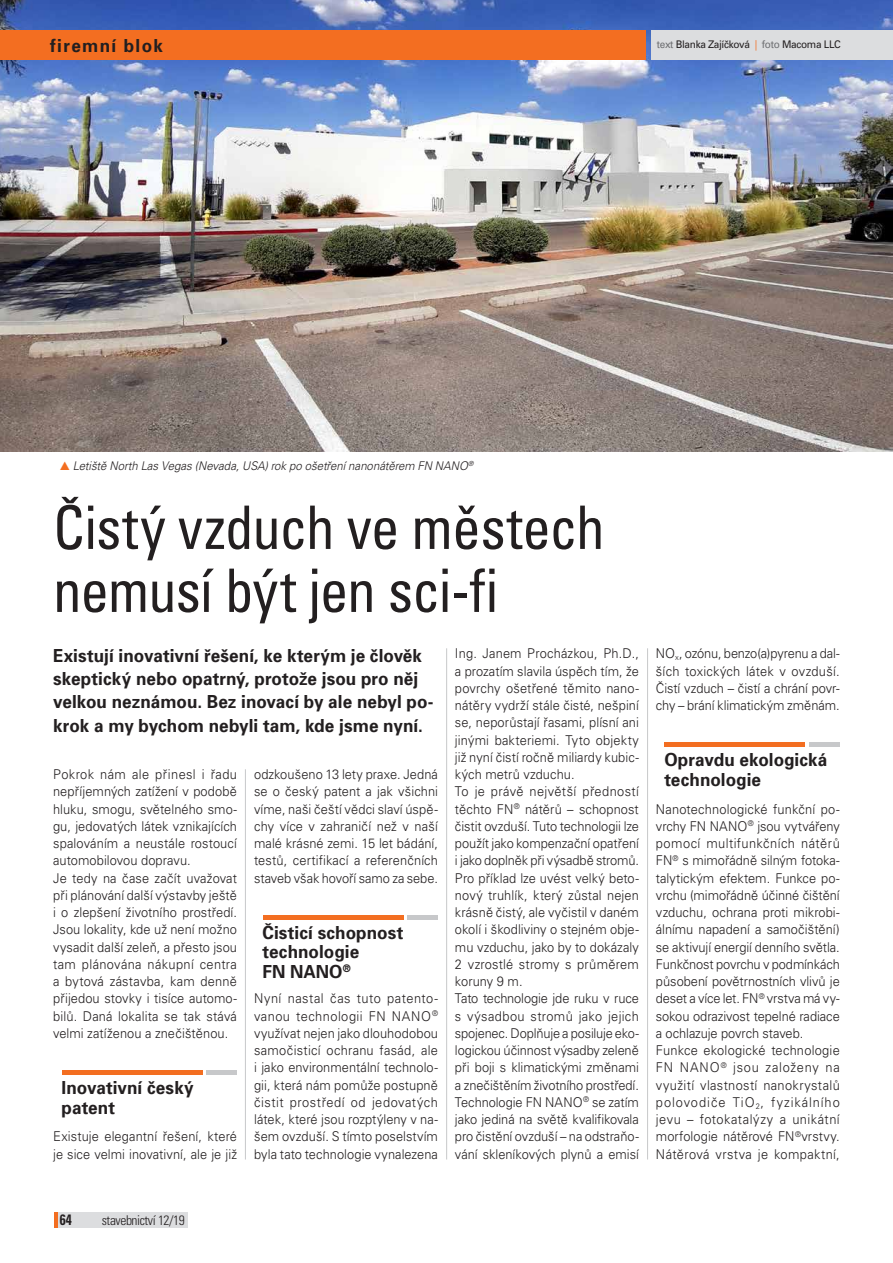
<style>
.page{position:relative;width:893px;height:1263px;background:#fff}
.page>*{position:absolute;margin:0;border:0;box-sizing:border-box;transform-origin:0 0}
.t1{font:condensed 60px/63px "Univers CE";letter-spacing:-.015em;color:#231f20;scale:.95 1}
.t2{font:700 18px/19.5px "Univers CE";letter-spacing:.005em;color:#231f20;scale:.95 1}
.t3{font:700 18px "Univers CE";letter-spacing:.08em;color:#231f20;scale:.95 1}
.t4{font:700 condensed 15px "Univers CE";color:#231f20;scale:.9 1}
.t5{font:300 13.5px/17.2px "Univers CE";letter-spacing:.005em;color:#231f20;scale:.95 1}
.t6{font:300 condensed 13.5px "Univers CE";letter-spacing:-.03em;color:#231f20}
.t7{font:italic 300 12px "Univers CE";color:#231f20;scale:.95 1}
.t8{font:10.5px "Univers CE";letter-spacing:-.03em;color:#231f20;scale:.95 1}
.s1{color:#6c6d70}
.s2{color:#f36e21}
</style>
<div class="page">
<div style="left:57px;top:1212px;width:130px;height:15px;background:#dcdddf"></div>
<hr style="left:54px;top:1212px;width:3px;height:15px;background:#f36e21">
<hr style="left:647px;top:648px;width:1px;height:511px;background:#c7c8ca">
<hr style="left:446px;top:648px;width:1px;height:511px;background:#c7c8ca">
<hr style="left:245px;top:769px;width:1px;height:390px;background:#c7c8ca">
<img style="left:0;top:0;width:893px;height:451px">
<div style="left:0;top:30px;width:646px;height:30px;background:#f36e21"></div>
<div style="left:651px;top:30px;width:242px;height:30px;background:#dcdddf"></div>
<div style="left:62px;top:1070px;width:140px;height:5px;background:#f36e21"></div>
<div style="left:207px;top:1070px;width:30px;height:5px;background:#c7c8ca"></div>
<hr style="left:263px;top:915px;width:140px;height:4px;background:#f36e21">
<hr style="left:408px;top:915px;width:30px;height:4px;background:#c7c8ca">
<div style="left:664px;top:742px;width:141px;height:5px;background:#f36e21"></div>
<div style="left:809px;top:742px;width:31px;height:5px;background:#c7c8ca"></div>
<h2 class="t3" style="left:50px;top:35px;width:120px">firemní blok</h2>
<p class="t8" style="left:657px;top:39px;width:195px"><span class="s1">text</span> Blanka Zajíčková <span class="s2">|</span> <span class="s1">foto</span> Macoma LLC</p>
<p class="t7" style="left:60px;top:459px;width:437px"><span class="s2">▲</span> Letiště North Las Vegas (Nevada, USA) rok po ošetření nanonátěrem FN NANO<sup>®</sup></p>
<h1 class="t1" style="left:53px;top:497px;width:582px">Čistý vzduch ve městech nemusí být jen sci-fi</h1>
<h2 class="t2" style="left:53px;top:644px;width:402px;line-height:23.2px">Existují inovativní řešení, ke kterým je člověk skeptický nebo opatrný, protože jsou pro něj velkou neznámou. Bez inovací by ale nebyl po&shy;krok a my bychom nebyli tam, kde jsme nyní.</h2>
<p class="t5" style="left:53px;top:766px;width:195px">Pokrok nám ale přinesl i řadu nepříjemných zatížení v podobě hluku, smogu, světelného smo&shy;gu, jedovatých látek vznikajících spalováním a neustále rostoucí automobilovou dopravu.<br>Je tedy na čase začít uvažovat při plánování další výstavby ještě i o zlepšení životního prostředí.<br>Jsou lokality, kde už není možno vysadit další zeleň, a přesto jsou tam plánována nákupní centra a bytová zástavba, kam denně přijedou stovky i tisíce automo&shy;bilů. Daná lokalita se tak stává velmi zatíženou a znečištěnou.</p>
<h2 class="t2" style="left:62px;top:1078px;width:141px">Inovativní český patent</h2>
<p class="t5" style="left:53px;top:1128px;width:195px">Existuje elegantní řešení, které je sice velmi inovativní, ale je již</p>
<p class="t5" style="left:254px;top:766px;width:195px;text-align:justify">odzkoušeno 13 lety praxe. Jedná se o český patent a jak všichni víme, naši čeští vědci slaví úspě&shy;chy více v zahraničí než v naší malé krásné zemi. 15 let bádání, testů, certifikací a referenčních staveb však hovoří samo za sebe.</p>
<h2 class="t2" style="left:263px;top:923px;width:150px">Čisticí schopnost technologie<br>FN NANO<sup>®</sup></h2>
<p class="t5" style="left:254px;top:990px;width:195px;text-align:justify">Nyní nastal čas tuto patento&shy;vanou technologii FN NANO<sup>® </sup>využívat nejen jako dlouhodobou samočisticí ochranu fasád, ale i jako environmentální technolo&shy;gii, která nám pomůže postupně čistit prostředí od jedovatých látek, které jsou rozptýleny v na&shy;šem ovzduší. S tímto poselstvím byla tato technologie vynalezena</p>
<p class="t5" style="left:455px;top:645px;width:195px">Ing. Janem Procházkou, Ph.D., a prozatím slavila úspěch tím, že povrchy ošetřené těmito nano&shy;nátěry vydrží stále čisté, nešpiní se, neporůstají řasami, plísní ani jinými bakteriemi. Tyto objekty již nyní čistí ročně miliardy kubic&shy;kých metrů vzduchu.<br>To je právě největší předností těchto FN<sup>®</sup> nátěrů – schopnost čistit ovzduší. Tuto technologii lze použít jako kompenzační opatření i jako doplněk při výsadbě stromů.<br>Pro příklad lze uvést velký beto&shy;nový truhlík, který zůstal nejen krásně čistý, ale vyčistil v daném okolí i škodliviny o stejném obje&shy;mu vzduchu, jako by to dokázaly<br>2 vzrostlé stromy s průměrem koruny 9 m.<br>Tato technologie jde ruku v ruce s výsadbou stromů jako jejich spojenec. Doplňuje a posiluje eko&shy;logickou účinnost výsadby zeleně při boji s klimatickými změnami a znečištěním životního prostředí.<br>Technologie FN NANO<sup>®</sup> se zatím jako jediná na světě kvalifikovala pro čistění ovzduší – na odstraňo&shy;vání skleníkových plynů a emisí</p>
<p class="t5" style="left:656px;top:645px;width:195px;text-align:justify">NO<sub>x</sub>, ozónu, benzo(a)pyrenu a dal&shy;ších toxických látek v ovzduší.<br>Čistí vzduch – čistí a chrání povr&shy;chy – brání klimatickým změnám.</p>
<h2 class="t2" style="left:664px;top:751px;width:173px">Opravdu ekologická technologie</h2>
<p class="t5" style="left:656px;top:800px;width:195px">Nanotechnologické funkční po&shy;vrchy FN NANO<sup>®</sup> jsou vytvářeny pomocí multifunkčních nátěrů<br>FN<sup>®</sup> s mimořádně silným fotoka&shy;talytickým efektem. Funkce po&shy;vrchu (mimořádně účinné čištění vzduchu, ochrana proti mikrobi&shy;álnímu napadení a samočištění) se aktivují energií denního světla.<br>Funkčnost povrchu v podmínkách působení povětrnostních vlivů je deset a více let. FN<sup>®</sup> vrstva má vy&shy;sokou odrazivost tepelné radiace a ochlazuje povrch staveb.<br>Funkce ekologické technologie<br>FN NANO<sup>®</sup> jsou založeny na využití vlastností nanokrystalů polovodiče TiO<sub>2</sub>, fyzikálního jevu – fotokatalýzy a unikátní morfologie nátěrové FN<sup>®</sup>vrstvy.<br>Nátěrová vrstva je kompaktní,</p>
<p class="t4" style="left:60px;top:1211px;width:15px">64</p>
<p class="t6" style="left:102px;top:1212px;width:85px">stavebnictví 12/19</p>
</div>
